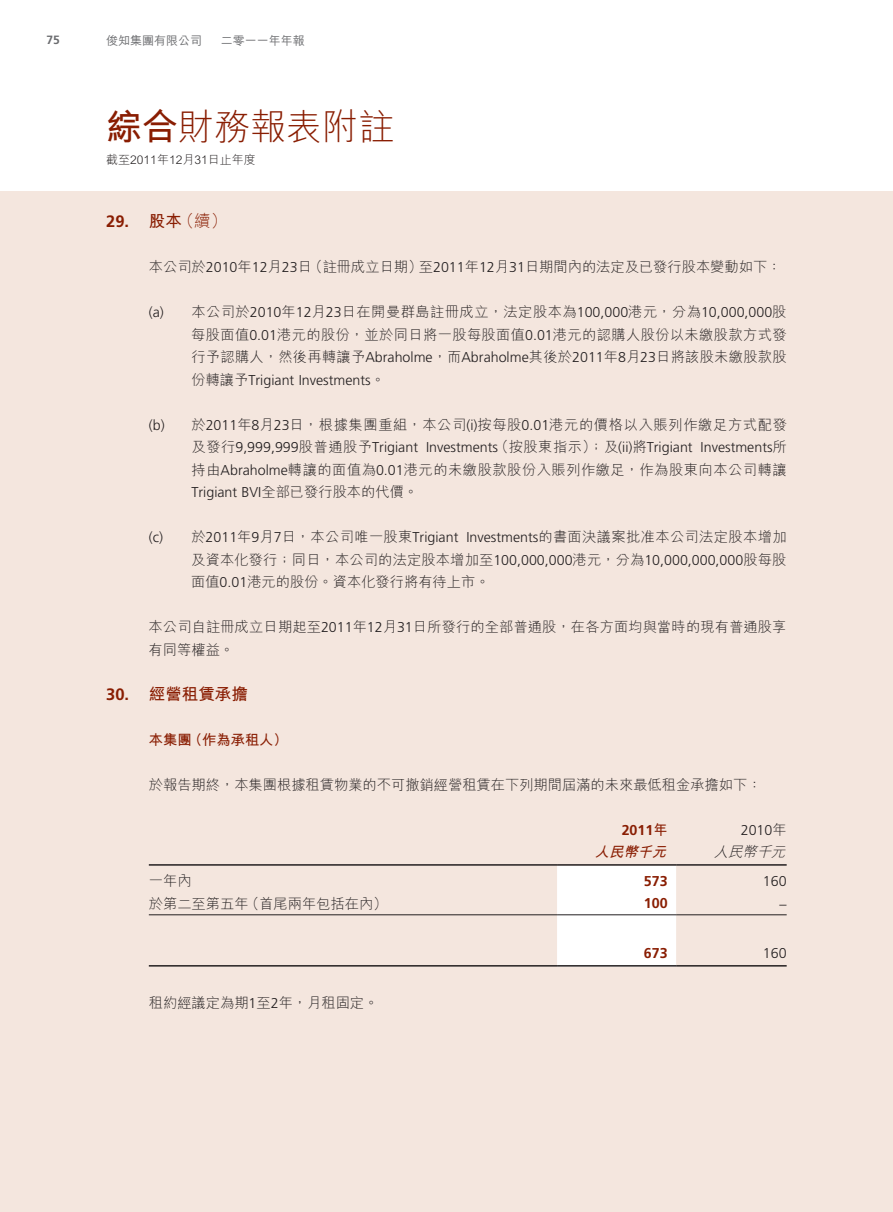
<style>
.page{position:relative;width:893px;height:1212px;background:#fff}
.page>*{position:absolute;margin:0;border:0;box-sizing:border-box;transform-origin:0 0}
.t1{font:300 36px "M Hei HK";color:#891d02}
.t2{font:700 16.5px "M Hei HK";color:#891d02}
.t3{font:700 16.5px "Frutiger LT Std";color:#891d02}
.t4{font:300 16.5px "M Hei HK";color:#891d02}
.t5{font:300 14.25px/22.5px "M Hei HK";letter-spacing:.01em;color:#231f20}
.t6{font:300 14.25px "Frutiger LT Std";color:#231f20}
.t7{font:300 14.25px "M Hei HK";letter-spacing:.035em;color:#231f20}
.t8{font:300 14.25px "M Hei HK";letter-spacing:.045em;color:#231f20}
.t9{font:700 14.25px "Frutiger LT Std";color:#891d02}
.t10{font:700 14.25px "M Hei HK";color:#891d02}
.t11{font:italic 300 14.25px "M Hei HK";color:#231f20}
.t12{font:italic 700 14.25px "M Hei HK";color:#891d02}
.t13{font:300 12px "M Hei HK";color:#231f20}
.t14{font:500 12px "M Hei HK";color:#6c6d70}
.t15{font:700 12px "Frutiger LT Std";color:#6c6d70}
.s1{font-weight:700}
.s2{font-family:"Frutiger LT Std"}
.s3{font-family:"M Hei HK"}
</style>
<div class="page">
<div style="left:0;top:191px;width:893px;height:1021px;background:#f4e6de"></div>
<div style="left:557px;top:866px;width:119px;height:99px;background:#fff"></div>
<hr style="left:149px;top:864px;width:408px;height:2px;background:#231f20">
<hr style="left:557px;top:864px;width:119px;height:2px;background:#231f20">
<hr style="left:676px;top:864px;width:111px;height:2px;background:#231f20">
<hr style="left:149px;top:914px;width:408px;height:1px;background:#231f20">
<hr style="left:557px;top:914px;width:119px;height:1px;background:#231f20">
<hr style="left:676px;top:914px;width:111px;height:1px;background:#231f20">
<hr style="left:149px;top:965px;width:408px;height:1px;background:#231f20">
<hr style="left:557px;top:965px;width:119px;height:1px;background:#231f20">
<hr style="left:676px;top:965px;width:111px;height:1px;background:#231f20">
<p class="t15" style="left:46px;top:33px;width:15px">75</p>
<p class="t14" style="left:106px;top:32px;width:97px">俊知集團有限公司</p>
<p class="t14" style="left:221px;top:32px;width:85px">二零一一年年報</p>
<h1 class="t1" style="left:106px;top:101px;width:289px"><span class="s1">綜合</span>財務報表附註</h1>
<p class="t13" style="left:106px;top:151px;width:151px">截至2011年12月31日止年度</p>
<p class="t3" style="left:106px;top:212px;width:24px">29.</p>
<p class="t3" style="left:106px;top:684px;width:24px">30.</p>
<p class="t4" style="left:178px;top:210px;width:51px">（續(</p>
<p class="t2" style="left:149px;top:209px;width:34px">股本</p>
<p class="t5" style="left:308px;top:255px;width:115px">（註冊成立日期）</p>
<p class="t5" style="left:419px;top:255px;width:364px">至<span class="s2">2011</span>年<span class="s2">12</span>月<span class="s2">31</span>日期間內的法定及已發行股本變動如下：</p>
<p class="t6" style="left:149px;top:259px;width:165px"><span class="s3">本公司於</span>2010<span class="s3">年</span>12<span class="s3">月</span>23<span class="s3">日</span></p>
<p class="t7" style="left:191px;top:302px;width:597px">本公司於<span class="s2">2010</span>年<span class="s2">12</span>月<span class="s2">23</span>日在開曼群島註冊成立，法定股本為<span class="s2">100,000</span>港元，分為<span class="s2">10,000,000</span>股</p>
<p class="t6" style="left:149px;top:304px;width:17px">)a(</p>
<p class="t6" style="left:149px;top:417px;width:17px">)b(</p>
<p class="t6" style="left:149px;top:529px;width:16px">)c(</p>
<p class="t5" style="left:191px;top:323px;width:597px">每股面值<span class="s2">0.01</span>港元的股份，並於同日將一股每股面值<span class="s2">0.01</span>港元的認購人股份以未繳股款方式發行予認購人，然後再轉讓予<span class="s2">Abraholme</span>，而<span class="s2">Abraholme</span>其後於<span class="s2">2011</span>年月<span class="s2">8 23</span>日將該股未繳股款股</p>
<p class="t6" style="left:191px;top:372px;width:195px"><span class="s3">份轉讓予</span>Trigiant Investments<span class="s3">。</span></p>
<p class="t8" style="left:191px;top:415px;width:597px">於<span class="s2">2011</span>年月<span class="s2">8 23</span>日，根據集團重組，本公司 <span class="s2">)i(</span> 按每股<span class="s2">0.01</span>港元的價格以入賬列作繳足方式配發</p>
<p class="t6" style="left:494px;top:439px;width:200px"><span class="s3">（按股東指示）；及</span> )i i( <span class="s3">將</span>Trigiant</p>
<p class="t6" style="left:192px;top:439px;width:228px"><span class="s3">及發行</span>9,999,999<span class="s3">股普通股予</span>Trigiant</p>
<p class="t7" style="left:192px;top:460px;width:597px">持由<span class="s2">Abraholme</span>轉讓的面值為<span class="s2">0.01</span>港元的未繳股款股份入賬列作繳足，作為股東向本公司轉讓</p>
<p class="t6" style="left:191px;top:484px;width:228px">Trigiant BVI<span class="s3">全部已發行股本的代價。</span></p>
<p class="t5" style="left:466px;top:525px;width:322px"><span class="s2">Investments</span>的書面決議案批准本公司法定股本增加</p>
<p class="t6" style="left:701px;top:439px;width:88px">Investments<span class="s3">所</span></p>
<p class="t6" style="left:426px;top:439px;width:74px">Investments</p>
<p class="t6" style="left:191px;top:529px;width:269px"><span class="s3">於</span>2011<span class="s3">年月</span>9 <span class="s3">日</span>7 <span class="s3">，本公司唯一股東</span>Trigiant</p>
<p class="t5" style="left:191px;top:548px;width:597px">及資本化發行；同日，本公司的法定股本增加至<span class="s2">100,000,000</span>港元，分為<span class="s2">10,000,000,000</span>股每股面值<span class="s2">0.01</span>港元的股份。資本化發行將有待上市。</p>
<p class="t5" style="left:149px;top:615px;width:639px">本公司自註冊成立日期起至<span class="s2">2011</span>年<span class="s2">12</span>月<span class="s2">31</span>日所發行的全部普通股，在各方面均與當時的現有普通股享有同等權益。</p>
<p class="t2" style="left:149px;top:682px;width:101px">經營租賃承擔</p>
<p class="t10" style="left:149px;top:729px;width:44px">本集團</p>
<p class="t5" style="left:149px;top:773px;width:614px">於報告期終，本集團根據租賃物業的不可撤銷經營租賃在下列期間屆滿的未來最低租金承擔如下：</p>
<p class="t6" style="left:741px;top:822px;width:47px">2010<span class="s3">年</span></p>
<p class="t10" style="left:188px;top:729px;width:101px">（作為承租人(</p>
<p class="t9" style="left:622px;top:822px;width:47px">2011<span class="s3">年</span></p>
<p class="t12" style="left:595px;top:842px;width:78px">人民幣千元</p>
<p class="t11" style="left:714px;top:842px;width:78px">人民幣千元</p>
<p class="t5" style="left:149px;top:869px;width:44px">一年內</p>
<p class="t9" style="left:644px;top:872px;width:25px">573</p>
<p class="t6" style="left:763px;top:873px;width:25px">160</p>
<p class="t5" style="left:245px;top:892px;width:144px">（首尾兩年包括在內(</p>
<p class="t5" style="left:149px;top:892px;width:101px">於第二至第五年</p>
<p class="t9" style="left:644px;top:895px;width:25px">100</p>
<p class="t6" style="left:779px;top:896px;width:9px">–</p>
<p class="t9" style="left:644px;top:944px;width:25px">673</p>
<p class="t6" style="left:763px;top:945px;width:25px">160</p>
<p class="t5" style="left:149px;top:991px;width:231px">租約經議定為期至<span class="s2">1</span> 年<span class="s2">2</span> ，月租固定。</p>
</div>
